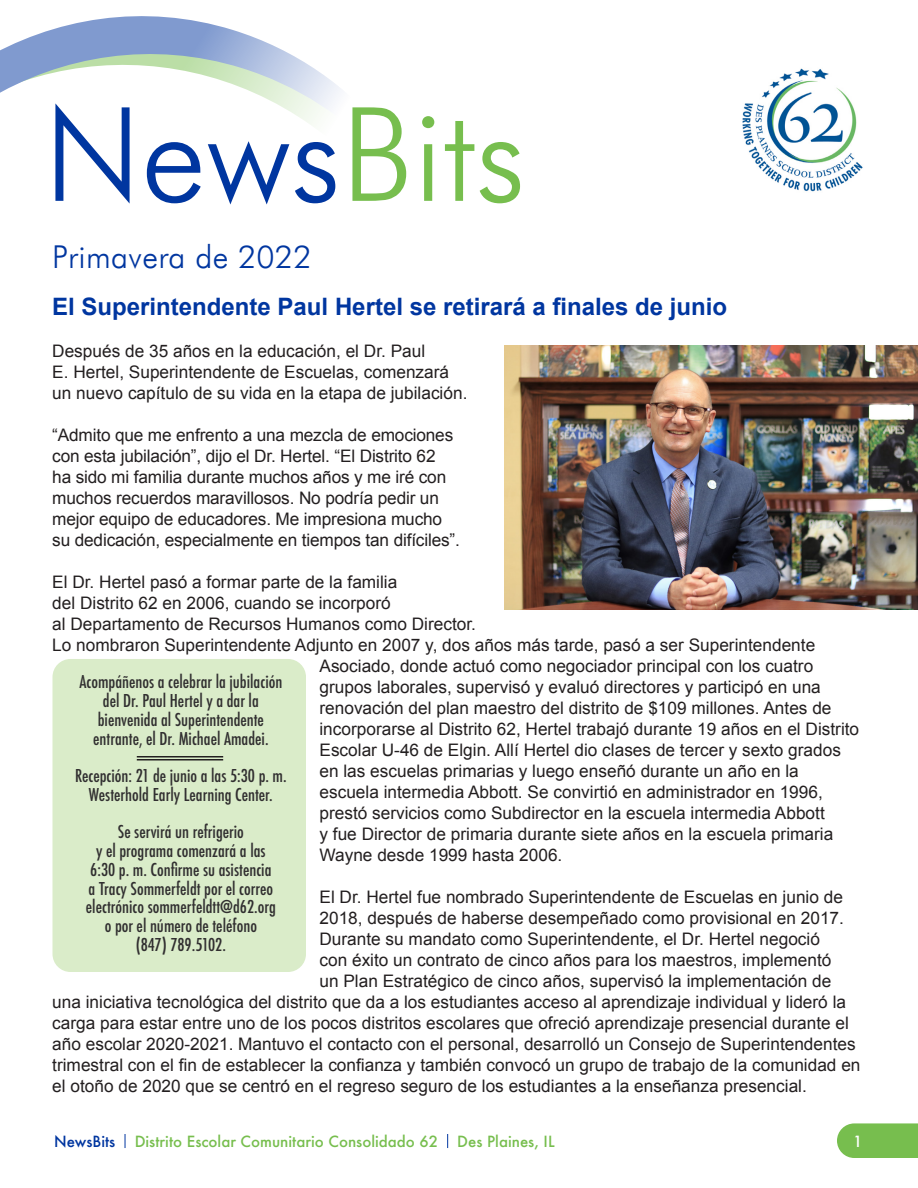
<style>
.page{position:relative;width:918px;height:1188px;background:#fff}
.page>*{position:absolute;margin:0;border:0;box-sizing:border-box;transform-origin:0 0}
.t1{font:300 130.8px "Futura BT";color:#0036a0}
.Story_header{font:300 31.5px "Futura BT";letter-spacing:.01em;color:#0036a0}
.bodycopy{font:700 24px "Arial";color:#0036a0}
.bodycopy-2{font:17.25px/21px "Arial";color:#231f20}
.bodycopy-3{font:500 condensed 17.25px/18.8px "Futura";color:#312f30;text-align:center}
.t2{font:500 15px "Futura";color:#77be4e}
.t3{font:500 15px "Futura";color:#0036a0}
.t4{font:500 15px "Futura";color:#fff}
.s1{color:#77be4e}
</style>
<div class="page">
<svg style="left:837px;top:1123px;width:81px;height:35px;background:#7ec158"></svg>
<svg style="left:125px;top:1134px;width:1px;height:14px"></svg>
<svg style="left:447px;top:1134px;width:1px;height:14px"></svg>
<svg style="left:0;top:16px;width:341px;height:109px"></svg>
<img style="left:742px;top:68px;width:121px;height:124px">
<div style="left:52px;top:659px;width:254px;height:313px;background:#daecc9;border-radius:18px"></div>
<hr style="left:137px;top:756px;width:86px;height:1px;background:#231f20">
<hr style="left:137px;top:759px;width:86px;height:1px;background:#231f20">
<img style="left:505px;top:345px;width:413px;height:264px">
<h1 class="t1" style="left:44px;top:75px;width:483px">News<span class="s1">Bits</span></h1>
<p class="Story_header" style="left:52px;top:238px;width:261px">Primavera de 2022</p>
<p class="bodycopy" style="left:52px;top:291px;width:676px">El Superintendente Paul Hertel se retirará a finales de junio</p>
<p class="bodycopy-2" style="left:52px;top:341px;width:417px">Después de 35 años en la educación, el Dr. Paul<br>E. Hertel, Superintendente de Escuelas, comenzará un nuevo capítulo de su vida en la etapa de jubilación.</p>
<p class="bodycopy-2" style="left:52px;top:425px;width:409px">“Admito que me enfrento a una mezcla de emociones con esta jubilación”, dijo el Dr. Hertel. “El Distrito 62<br>ha sido mi familia durante muchos años y me iré con muchos recuerdos maravillosos. No podría pedir un mejor equipo de educadores. Me impresiona mucho su dedicación, especialmente en tiempos tan difíciles”.</p>
<p class="bodycopy-2" style="left:52px;top:572px;width:347px">El Dr. Hertel pasó a formar parte de la familia</p>
<p class="bodycopy-2" style="left:52px;top:593px;width:340px">del Distrito 62 en 2006, cuando se incorporó</p>
<p class="bodycopy-2" style="left:52px;top:614px;width:425px">al Departamento de Recursos Humanos como Director.</p>
<p class="bodycopy-2" style="left:52px;top:635px;width:765px">Lo nombraron Superintendente Adjunto en 2007 y, dos años más tarde, pasó a ser Superintendente</p>
<p class="bodycopy-2" style="left:319px;top:656px;width:495px">Asociado, donde actuó como negociador principal con los cuatro</p>
<p class="bodycopy-2" style="left:319px;top:677px;width:503px">grupos laborales, supervisó y evaluó directores y participó en una</p>
<p class="bodycopy-2" style="left:319px;top:698px;width:514px">renovación del plan maestro del distrito de $109 millones. Antes de</p>
<p class="bodycopy-2" style="left:320px;top:719px;width:541px">incorporarse al Distrito 62, Hertel trabajó durante 19 años en el Distrito</p>
<p class="bodycopy-2" style="left:320px;top:740px;width:523px">Escolar U-46 de Elgin. Allí Hertel dio clases de tercer y sexto grados</p>
<p class="bodycopy-2" style="left:320px;top:761px;width:481px">en las escuelas primarias y luego enseñó durante un año en la</p>
<p class="bodycopy-2" style="left:320px;top:782px;width:505px">escuela intermedia Abbott. Se convirtió en administrador en 1996,</p>
<p class="bodycopy-2" style="left:320px;top:803px;width:507px">prestó servicios como Subdirector en la escuela intermedia Abbott</p>
<p class="bodycopy-2" style="left:320px;top:824px;width:515px">y fue Director de primaria durante siete años en la escuela primaria</p>
<p class="bodycopy-2" style="left:320px;top:845px;width:244px">Wayne desde 1999 hasta 2006.</p>
<p class="bodycopy-2" style="left:320px;top:887px;width:525px">El Dr. Hertel fue nombrado Superintendente de Escuelas en junio de</p>
<p class="bodycopy-2" style="left:320px;top:908px;width:526px">2018, después de haberse desempeñado como provisional en 2017.</p>
<p class="bodycopy-2" style="left:320px;top:929px;width:502px">Durante su mandato como Superintendente, el Dr. Hertel negoció</p>
<p class="bodycopy-2" style="left:320px;top:950px;width:513px">con éxito un contrato de cinco años para los maestros, implementó</p>
<p class="bodycopy-2" style="left:320px;top:971px;width:513px">un Plan Estratégico de cinco años, supervisó la implementación de</p>
<p class="bodycopy-2" style="left:52px;top:992px;width:795px">una iniciativa tecnológica del distrito que da a los estudiantes acceso al aprendizaje individual y lideró la</p>
<p class="bodycopy-2" style="left:52px;top:1013px;width:798px">carga para estar entre uno de los pocos distritos escolares que ofreció aprendizaje presencial durante el</p>
<p class="bodycopy-2" style="left:52px;top:1034px;width:805px">año escolar 2020-2021. Mantuvo el contacto con el personal, desarrolló un Consejo de Superintendentes</p>
<p class="bodycopy-2" style="left:52px;top:1055px;width:810px">trimestral con el fin de establecer la confianza y también convocó un grupo de trabajo de la comunidad en</p>
<p class="bodycopy-2" style="left:52px;top:1076px;width:756px">el otoño de 2020 que se centró en el regreso seguro de los estudiantes a la enseñanza presencial.</p>
<p class="bodycopy-3" style="left:79px;top:673px;width:205px">Acompáñenos a celebrar la jubilación del Dr. Paul Hertel y a dar la bienvenida al Superintendente entrante, el Dr. Michael Amadei.</p>
<p class="bodycopy-3" style="left:75px;top:767px;width:213px">Recepción: 21 de junio a las 5:30 p. m.</p>
<p class="bodycopy-3" style="left:89px;top:785px;width:185px">Westerhold Early Learning Center.</p>
<p class="bodycopy-3" style="left:86px;top:823px;width:191px">Se servirá un refrigerio<br>y el programa comenzará a las<br>6:30 p. m. Confirme su asistencia a Tracy Sommerfeldt por el correo electrónico sommerfeldtt@d62.org o por el número de teléfono</p>
<p class="bodycopy-3" style="left:136px;top:935px;width:92px">(847) 789.5102.</p>
<p class="t3" style="left:54px;top:1131px;width:63px">NewsBits</p>
<p class="t2" style="left:135px;top:1131px;width:305px">Distrito Escolar Comunitario Consolidado 62</p>
<p class="t2" style="left:457px;top:1131px;width:99px">Des Plaines, IL</p>
<p class="t4" style="left:853px;top:1131px;width:11px">1</p>
</div>
